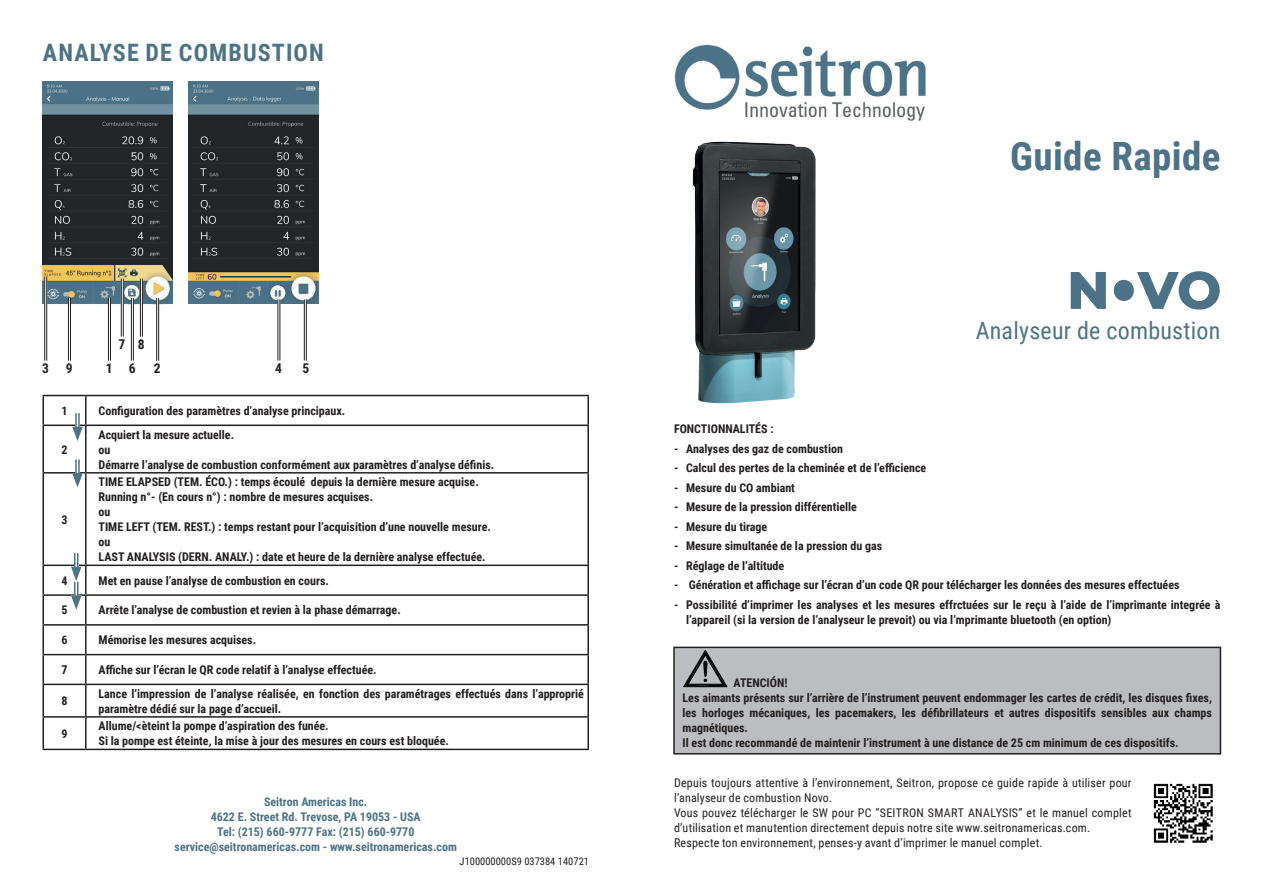
<style>
.page{position:relative;width:1263px;height:893px;background:#fff}
.page>*{position:absolute;margin:0;border:0;box-sizing:border-box;transform-origin:0 0}
.t1{font:700 39px "Roboto Condensed";letter-spacing:.01em;color:#4d7387}
.t2{font:24px "Roboto Condensed";letter-spacing:.01em;color:#4d7387}
.t3{font:700 24px "Roboto Condensed";letter-spacing:.045em;color:#4d7387}
.t4{font:700 13.5px "Roboto Condensed";color:#231f20}
.t5{font:700 12px/15px "Roboto Condensed";color:#231f20}
.t6{font:12px/15px "Roboto Condensed";letter-spacing:.02em;color:#231f20}
.t7{font:700 12px/15px "Roboto Condensed";color:#4d7387;text-align:center}
.t8{font:10.5px "Roboto Condensed";color:#231f20}
</style>
<div class="page">
<img style="left:674px;top:44px;width:252px;height:77px">
<img style="left:692px;top:141px;width:124px;height:263px">
<hr style="left:43px;top:395px;width:43px;height:1px;background:#231f20">
<svg style="left:43px;top:396px;width:1px;height:29px"></svg>
<hr style="left:86px;top:395px;width:503px;height:1px;background:#231f20">
<hr style="left:85px;top:396px;width:2px;height:29px;background:#231f20">
<hr style="left:587px;top:396px;width:2px;height:29px;background:#231f20">
<hr style="left:43px;top:425px;width:43px;height:1px;background:#231f20">
<hr style="left:43px;top:426px;width:1px;height:46px;background:#231f20">
<hr style="left:86px;top:425px;width:503px;height:1px;background:#231f20">
<hr style="left:85px;top:426px;width:2px;height:46px;background:#231f20">
<hr style="left:587px;top:426px;width:2px;height:46px;background:#231f20">
<hr style="left:43px;top:472px;width:43px;height:2px;background:#231f20">
<hr style="left:43px;top:474px;width:1px;height:91px;background:#231f20">
<hr style="left:86px;top:472px;width:503px;height:2px;background:#231f20">
<hr style="left:85px;top:474px;width:2px;height:91px;background:#231f20">
<hr style="left:587px;top:474px;width:2px;height:91px;background:#231f20">
<hr style="left:43px;top:565px;width:43px;height:1px;background:#231f20">
<hr style="left:86px;top:565px;width:503px;height:1px;background:#231f20">
<hr style="left:85px;top:566px;width:2px;height:28px;background:#231f20">
<hr style="left:587px;top:566px;width:2px;height:28px;background:#231f20">
<hr style="left:43px;top:594px;width:43px;height:2px;background:#231f20">
<hr style="left:86px;top:594px;width:503px;height:2px;background:#231f20">
<hr style="left:85px;top:596px;width:2px;height:28px;background:#231f20">
<hr style="left:587px;top:596px;width:2px;height:28px;background:#231f20">
<hr style="left:43px;top:624px;width:43px;height:2px;background:#231f20">
<hr style="left:86px;top:624px;width:503px;height:2px;background:#231f20">
<hr style="left:85px;top:626px;width:2px;height:28px;background:#231f20">
<hr style="left:587px;top:626px;width:2px;height:28px;background:#231f20">
<hr style="left:43px;top:654px;width:43px;height:1px;background:#231f20">
<svg style="left:43px;top:566px;width:1px;height:118px"></svg>
<hr style="left:86px;top:654px;width:503px;height:1px;background:#231f20">
<hr style="left:85px;top:655px;width:2px;height:29px;background:#231f20">
<hr style="left:587px;top:655px;width:2px;height:29px;background:#231f20">
<hr style="left:43px;top:684px;width:43px;height:1px;background:#231f20">
<hr style="left:43px;top:685px;width:1px;height:31px;background:#231f20">
<hr style="left:86px;top:684px;width:503px;height:1px;background:#231f20">
<hr style="left:85px;top:685px;width:2px;height:31px;background:#231f20">
<hr style="left:587px;top:685px;width:2px;height:31px;background:#231f20">
<hr style="left:43px;top:716px;width:43px;height:2px;background:#231f20">
<hr style="left:43px;top:718px;width:1px;height:31px;background:#231f20">
<hr style="left:86px;top:716px;width:503px;height:2px;background:#231f20">
<hr style="left:85px;top:718px;width:2px;height:31px;background:#231f20">
<hr style="left:587px;top:718px;width:2px;height:31px;background:#231f20">
<hr style="left:43px;top:749px;width:43px;height:1px;background:#231f20">
<hr style="left:86px;top:749px;width:503px;height:1px;background:#231f20">
<div style="left:674px;top:647px;width:546px;height:107px;background:#bcbdc0"></div>
<div style="left:673px;top:647px;width:548px;height:107px;border:2px solid #231f20"></div>
<svg style="left:683px;top:650px;width:44px;height:37px"></svg>
<img style="left:1153px;top:783px;width:60px;height:60px">
<svg style="left:72px;top:413px;width:11px;height:28px"></svg>
<svg style="left:72px;top:459px;width:11px;height:28px"></svg>
<svg style="left:71px;top:553px;width:10px;height:57px"></svg>
<svg style="left:1071px;top:272px;width:35px;height:37px"></svg>
<svg style="left:1114px;top:271px;width:106px;height:39px"></svg>
<img style="left:189px;top:81px;width:130px;height:222px">
<img style="left:42px;top:81px;width:131px;height:223px">
<hr style="left:68px;top:298px;width:3px;height:63px;background:#fff">
<hr style="left:70px;top:298px;width:1px;height:63px;background:#231f20">
<hr style="left:68px;top:298px;width:1px;height:63px;background:#231f20">
<hr style="left:108px;top:298px;width:3px;height:63px;background:#fff">
<hr style="left:110px;top:298px;width:1px;height:63px;background:#231f20">
<hr style="left:108px;top:298px;width:1px;height:63px;background:#231f20">
<hr style="left:156px;top:298px;width:3px;height:63px;background:#fff">
<hr style="left:158px;top:298px;width:1px;height:63px;background:#231f20">
<hr style="left:156px;top:298px;width:1px;height:63px;background:#231f20">
<hr style="left:131px;top:298px;width:3px;height:63px;background:#fff">
<hr style="left:133px;top:298px;width:1px;height:63px;background:#231f20">
<hr style="left:131px;top:298px;width:1px;height:63px;background:#231f20">
<hr style="left:121px;top:279px;width:3px;height:58px;background:#fff">
<hr style="left:123px;top:279px;width:1px;height:58px;background:#231f20">
<hr style="left:121px;top:279px;width:1px;height:58px;background:#231f20">
<hr style="left:140px;top:279px;width:3px;height:58px;background:#fff">
<hr style="left:142px;top:279px;width:1px;height:58px;background:#231f20">
<hr style="left:140px;top:279px;width:1px;height:58px;background:#231f20">
<hr style="left:44px;top:276px;width:3px;height:85px;background:#fff">
<hr style="left:46px;top:276px;width:1px;height:85px;background:#231f20">
<hr style="left:44px;top:276px;width:1px;height:85px;background:#231f20">
<hr style="left:277px;top:299px;width:3px;height:62px;background:#fff">
<hr style="left:279px;top:299px;width:1px;height:62px;background:#231f20">
<hr style="left:277px;top:299px;width:1px;height:62px;background:#231f20">
<hr style="left:304px;top:299px;width:3px;height:62px;background:#fff">
<hr style="left:306px;top:299px;width:1px;height:62px;background:#231f20">
<hr style="left:304px;top:299px;width:1px;height:62px;background:#231f20">
<h2 class="t3" style="left:43px;top:35px;width:282px">ANALYSE DE COMBUSTION</h2>
<p class="t4" style="left:119px;top:335px;width:27px">7 8</p>
<p class="t4" style="left:42px;top:359px;width:8px">3</p>
<p class="t4" style="left:66px;top:359px;width:8px">9</p>
<p class="t4" style="left:106px;top:359px;width:31px">1 6</p>
<p class="t4" style="left:154px;top:359px;width:8px">2</p>
<p class="t4" style="left:275px;top:359px;width:8px">4</p>
<p class="t4" style="left:302px;top:359px;width:8px">5</p>
<p class="t5" style="left:61px;top:403px;width:8px">1</p>
<p class="t5" style="left:99px;top:403px;width:248px">Configuration des paramètres d’analyse principaux.</p>
<p class="t5" style="left:61px;top:441px;width:8px">2</p>
<p class="t5" style="left:99px;top:426px;width:397px">Acquiert la mesure actuelle.<br>ou<br>Démarre l’analyse de combustion conformément aux paramètres d’analyse définis.</p>
<p class="t5" style="left:61px;top:511px;width:8px">3</p>
<p class="t5" style="left:99px;top:474px;width:394px">TIME ELAPSED (TEM. ÉCO.) : temps écoulé depuis la dernière mesure acquise.<br>Running n°- (En cours n°) : nombre de mesures acquises.<br>ou<br>TIME LEFT (TEM. REST.) : temps restant pour l’acquisition d’une nouvelle mesure. ou<br>LAST ANALYSIS (DERN. ANALY.) : date et heure de la dernière analyse effectuée.</p>
<p class="t5" style="left:62px;top:572px;width:8px">4</p>
<p class="t5" style="left:99px;top:572px;width:232px">Met en pause l’analyse de combustion en cours.</p>
<p class="t5" style="left:62px;top:602px;width:8px">5</p>
<p class="t5" style="left:99px;top:602px;width:304px">Arrête l’analyse de combustion et revien à la phase démarrage.</p>
<p class="t5" style="left:62px;top:632px;width:8px">6</p>
<p class="t5" style="left:99px;top:632px;width:159px">Mémorise les mesures acquises.</p>
<p class="t5" style="left:62px;top:662px;width:8px">7</p>
<p class="t5" style="left:99px;top:662px;width:280px">Affiche sur l’écran le QR code relatif à l’analyse effectuée.</p>
<p class="t5" style="left:62px;top:693px;width:8px">8</p>
<p class="t5" style="left:99px;top:685px;width:487px">Lance l’impression de l’analyse réalisée, en fonction des paramétrages effectués dans l’approprié paramètre dédié sur la page d’accueil.</p>
<p class="t5" style="left:62px;top:725px;width:8px">9</p>
<p class="t5" style="left:99px;top:718px;width:352px">Allume/&lt;èteint la pompe d’aspiration des funée.<br>Si la pompe est éteinte, la mise à jour des mesures en cours est bloquée.</p>
<p class="t7" style="left:175px;top:793px;width:284px">Seitron Americas Inc.<br>4622 E. Street Rd. Trevose, PA 19053 - USA<br>Tel: (215) 660-9777 Fax: (215) 660-9770 service@seitronamericas.com - www.seitronamericas.com</p>
<p class="t8" style="left:460px;top:853px;width:131px">J100000000S9 037384 140721</p>
<h1 class="t1" style="left:1010px;top:128px;width:212px">Guide Rapide</h1>
<h2 class="t2" style="left:976px;top:314px;width:246px">Analyseur de combustion</h2>
<p class="t5" style="left:674px;top:421px;width:101px">FONCTIONNALITÉS :</p>
<p class="t5" style="left:674px;top:440px;width:170px">- Analyses des gaz de combustion</p>
<p class="t5" style="left:674px;top:460px;width:254px">- Calcul des pertes de la cheminée et de l’efficience</p>
<p class="t5" style="left:674px;top:479px;width:122px">- Mesure du CO ambiant</p>
<p class="t5" style="left:674px;top:499px;width:184px">- Mesure de la pression différentielle</p>
<p class="t5" style="left:674px;top:518px;width:95px">- Mesure du tirage</p>
<p class="t5" style="left:674px;top:538px;width:210px">- Mesure simultanée de la pression du gas</p>
<p class="t5" style="left:674px;top:557px;width:112px">- Réglage de l’altitude</p>
<p class="t5" style="left:674px;top:577px;width:507px">- Génération et affichage sur l’écran d’un code QR pour télécharger les données des mesures effectuées</p>
<p class="t5" style="left:686px;top:596px;width:536px;text-indent:-12px">- Possibilité d’imprimer les analyses et les mesures effrctuées sur le reçu à l’aide de l’imprimante integrée à l’appareil (si la version de l’analyseur le prevoit) ou via l’mprimante bluetooth (en option)</p>
<p class="t5" style="left:682px;top:674px;width:531px;text-indent:51px">ATENCIÓN!<br>Les aimants présents sur l’arrière de l’instrument peuvent endommager les cartes de crédit, les disques fixes, les horloges mécaniques, les pacemakers, les défibrillateurs et autres dispositifs sensibles aux champs magnétiques.<br>Il est donc recommandé de maintenir l’instrument à une distance de 25 cm minimum de ces dispositifs.</p>
<p class="t6" style="left:674px;top:775px;width:459px">Depuis toujours attentive à l’environnement, Seitron, propose ce guide rapide à utiliser pour l’analyseur de combustion Novo.<br>Vous pouvez télécharger le SW pour PC “SEITRON SMART ANALYSIS” et le manuel complet d’utilisation et manutention directement depuis notre site www.seitronamericas.com.<br>Respecte ton environnement, penses-y avant d’imprimer le manuel complet.</p>
</div>
